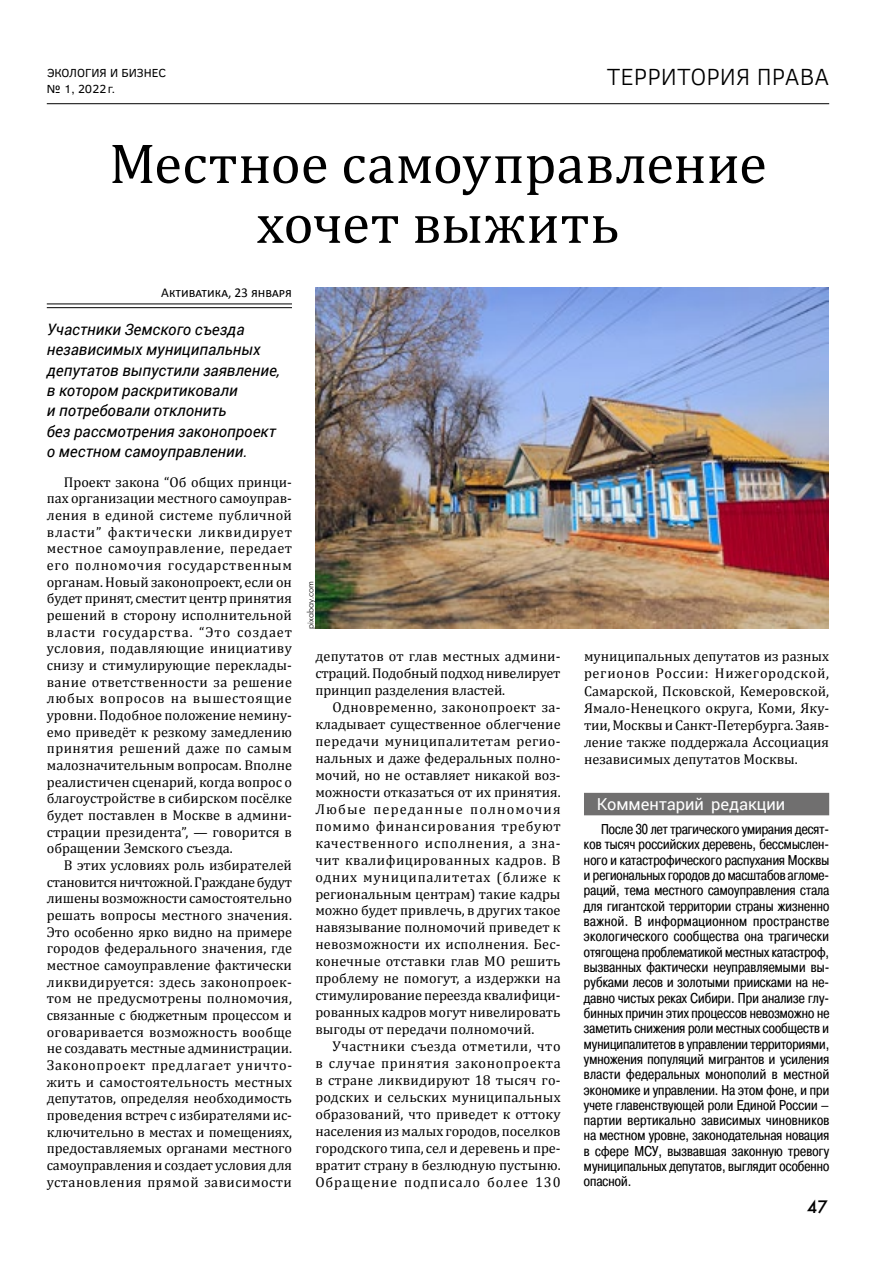
<style>
.page{position:relative;width:893px;height:1263px;background:#fff}
.page>*{position:absolute;margin:0;border:0;box-sizing:border-box;transform-origin:0 0}
.t1{font:57px/59.8px "Cambria";color:#000;text-align:center}
.t2{font:300 24px "Clear Sans";color:#000}
.t3{font:18px "Futura Futuris C";color:#000}
.t4{font:16.5px "Roboto";letter-spacing:-.005em;color:#fff}
.t5{font:italic 15.75px/20.4px "Roboto";color:#000}
.t6{font:14.25px/16.6px "Cambria";color:#000;text-align:justify}
.t7{font:14.25px/15.3px "Pragmatica Cond C";letter-spacing:.005em;color:#000;text-align:justify}
.t8{font:13.5px "Calibri";color:#000}
.t9{font:12px/15.8px "Clear Sans";color:#000}
.t10{font:9px "Futura Futuris Light C";color:#000}
</style>
<div class="page">
<hr style="left:47px;top:103px;width:782px;height:1px;background:#000">
<hr style="left:47px;top:304px;width:245px;height:1px;background:#000">
<hr style="left:47px;top:307px;width:245px;height:1px;background:#000">
<div style="left:584px;top:793px;width:245px;height:22px;background:#706f6f"></div>
<img style="left:315px;top:287px;width:513px;height:342px">
<p class="t9" style="left:47px;top:65px;width:121px">ЭКОЛОГИЯ И БИЗНЕС № 1, 2022г.</p>
<h2 class="t2" style="left:607px;top:61px;width:224px">ТЕРРИТОРИЯ ПРАВА</h2>
<h1 class="t1" style="left:109px;top:133px;width:659px">Местное самоуправление хочет выжить</h1>
<p class="t8" style="left:161px;top:284px;width:132px">Активатика, 23 января</p>
<p class="t5" style="left:47px;top:318px;width:235px">Участники Земского съезда независимых муниципальных депутатов выпустили заявление, в котором раскритиковали<br>и потребовали отклонить<br>без рассмотрения законопроект о местном самоуправлении.</p>
<p class="t6" style="left:47px;top:474px;width:247px;text-indent:17px">Проект закона “Об общих принци&shy;пах организации местного самоуправ&shy;ления в единой системе публичной власти” фактически ликвидирует местное самоуправление, передает его полномочия государственным органам. Новый законопроект, если он будет принят, сместит центр принятия решений в сторону исполнительной власти государства. “Это создает условия, подавляющие инициативу снизу и стимулирующие переклады&shy;вание ответственности за решение любых вопросов на вышестоящие уровни. Подобное положение немину&shy;емо приведёт к резкому замедлению принятия решений даже по самым малозначительным вопросам. Вполне реалистичен сценарий, когда вопрос о благоустройстве в сибирском посёлке будет поставлен в Москве в админи&shy;страции президента”, — говорится в обращении Земского съезда.</p>
<p class="t6" style="left:47px;top:857px;width:247px;text-indent:17px">В этих условиях роль избирателей становится ничтожной. Граждане будут лишены возможности самостоятельно решать вопросы местного значения.<br>Это особенно ярко видно на примере городов федерального значения, где местное самоуправление фактически ликвидируется: здесь законопроек&shy;том не предусмотрены полномочия, связанные с бюджетным процессом и оговаривается возможность вообще не создавать местные администрации.<br>Законопроект предлагает уничто&shy;жить и самостоятельность местных депутатов, определяя необходимость проведения встреч с избирателями ис&shy;ключительно в местах и помещениях, предоставляемых органами местного самоуправления и создает условия для установления прямой зависимости</p>
<p class="t10" style="left:306px;top:629px;width:50px;rotate:-90deg">pixabay.com</p>
<p class="t6" style="left:315px;top:648px;width:247px">депутатов от глав местных админи&shy;страций. Подобный подход нивелирует принцип разделения властей.</p>
<p class="t6" style="left:315px;top:699px;width:247px;text-indent:17px">Одновременно, законопроект за&shy;кладывает существенное облегчение передачи муниципалитетам регио&shy;нальных и даже федеральных полно&shy;мочий, но не оставляет никакой воз&shy;можности отказаться от их принятия.<br>Любые переданные полномочия помимо финансирования требуют качественного исполнения, а зна&shy;чит квалифицированных кадров. В одних муниципалитетах (ближе к региональным центрам) такие кадры можно будет привлечь, в других такое навязывание полномочий приведет к невозможности их исполнения. Бес&shy;конечные отставки глав МО решить проблему не помогут, а издержки на стимулирование переезда квалифици&shy;рованных кадров могут нивелировать выгоды от передачи полномочий.</p>
<p class="t6" style="left:315px;top:1038px;width:247px;text-indent:17px">Участники съезда отметили, что в случае принятия законопроекта в стране ликвидируют 18 тысяч го&shy;родских и сельских муниципальных образований, что приведет к оттоку населения из малых городов, поселков городского типа, cел и деревень и пре&shy;вратит страну в безлюдную пустыню.<br>Обращение подписало более 130</p>
<p class="t6" style="left:584px;top:648px;width:247px;line-height:17.1px">муниципальных депутатов из разных регионов России: Нижегородской, Самарской, Псковской, Кемеровской, Ямало-Ненецкого округа, Коми, Яку&shy;тии, Москвы и Санкт-Петербурга. Заяв&shy;ление также поддержала Ассоциация независимых депутатов Москвы.</p>
<p class="t4" style="left:597px;top:793px;width:190px">Комментарий редакции</p>
<p class="t7" style="left:584px;top:821px;width:247px;text-indent:17px">После 30 лет трагического умирания десят&shy;ков тысяч российских деревень, бессмыслен&shy;ного и катастрофического распухания Москвы и региональных городов до масштабов агломе&shy;раций, тема местного самоуправления стала для гигантской территории страны жизненно важной. В информационном пространстве экологического сообщества она трагически отягощена проблематикой местных катастроф, вызванных фактически неуправляемыми вы&shy;рубками лесов и золотыми приисками на не&shy;давно чистых реках Сибири. При анализе глу&shy;бинных причин этих процессов невозможно не заметить снижения роли местных сообществ и муниципалитетов в управлении территориями, умножения популяций мигрантов и усиления власти федеральных монополий в местной экономике и управлении. На этом фоне, и при учете главенствующей роли Единой России – партии вертикально зависимых чиновников на местном уровне, законодательная новация в сфере МСУ, вызвавшая законную тревогу муниципальных депутатов, выглядит особенно опасной.</p>
<p class="t3" style="left:807px;top:1196px;width:23px">47</p>
</div>
